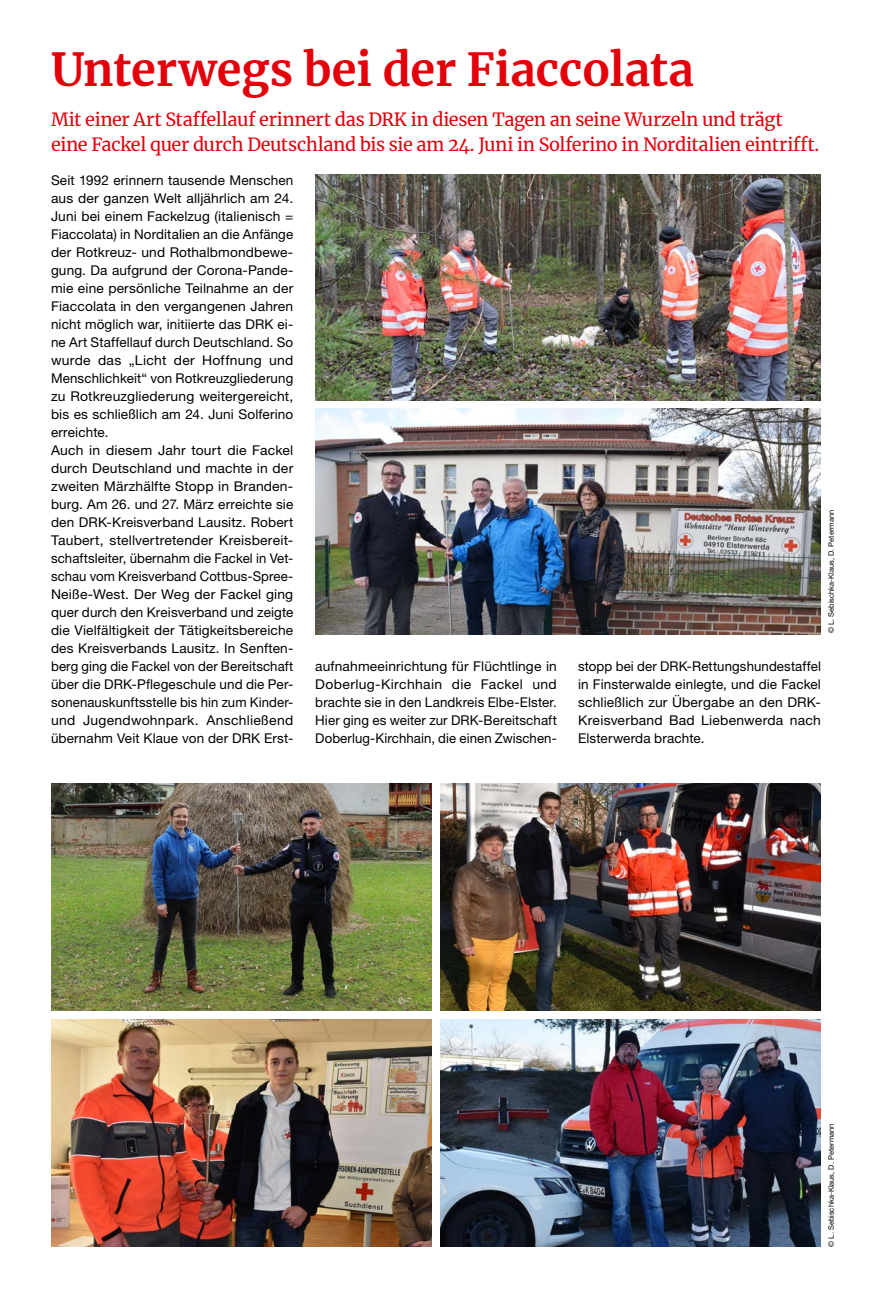
<style>
.page{position:relative;width:872px;height:1297px;background:#fff}
.page>*{position:absolute;margin:0;border:0;box-sizing:border-box;transform-origin:0 0}
.MGB_Headline{font:700 45px "Merriweather";letter-spacing:-.005em;color:#e3000b}
.MGB_Subline{font:18px/25.5px "Merriweather";letter-spacing:-.015em;color:#e3000b}
.MGB_Copy{font:13.5px/18px "Helvetica Neue LT Pro";letter-spacing:.01em;color:#000;text-align:justify}
.MGB_Fotocredits{font:7.5px "Helvetica Neue LT Pro";color:#000}
</style>
<div class="page">
<img style="left:315px;top:175px;width:506px;height:225px">
<img style="left:315px;top:409px;width:506px;height:225px">
<img style="left:440px;top:783px;width:381px;height:228px">
<img style="left:51px;top:1019px;width:381px;height:228px">
<img style="left:51px;top:783px;width:381px;height:228px">
<img style="left:440px;top:1019px;width:381px;height:228px">
<p class="MGB_Headline" style="left:51px;top:39px;width:644px">Unterwegs bei der Fiaccolata</p>
<p class="MGB_Subline" style="left:51px;top:106px;width:769px">Mit einer Art Staffellauf erinnert das DRK in diesen Tagen an seine Wurzeln und trägt eine Fackel quer durch Deutschland bis sie am 24. Juni in Solferino in Norditalien eintrifft.</p>
<p class="MGB_Copy" style="left:51px;top:170px;width:244px">Seit 1992 erinnern tausende Menschen aus der ganzen Welt alljährlich am 24.<br>Juni bei einem Fackelzug (italienisch = Fiaccolata) in Norditalien an die Anfänge der Rotkreuz- und Rothalbmondbewe&shy;gung. Da aufgrund der Corona-Pande&shy;mie eine persönliche Teilnahme an der Fiaccolata in den vergangenen Jahren nicht möglich war, initiierte das DRK ei&shy;ne Art Staffellauf durch Deutschland. So wurde das „Licht der Hoffnung und Menschlichkeit“ von Rotkreuzgliederung zu Rotkreuzgliederung weitergereicht, bis es schließlich am 24. Juni Solferino erreichte.</p>
<p class="MGB_Copy" style="left:51px;top:440px;width:244px">Auch in diesem Jahr tourt die Fackel durch Deutschland und machte in der zweiten Märzhälfte Stopp in Branden&shy;burg. Am 26. und 27. März erreichte sie den DRK-Kreisverband Lausitz. Robert Taubert, stellvertretender Kreisbereit&shy;schaftsleiter, übernahm die Fackel in Vet&shy;schau vom Kreisverband Cottbus-Spree-Neiße-West. Der Weg der Fackel ging quer durch den Kreisverband und zeigte die Vielfältigkeit der Tätigkeitsbereiche des Kreisverbands Lausitz. In Senften&shy;berg ging die Fackel von der Bereitschaft über die DRK-Pflegeschule und die Per&shy;sonenauskunftsstelle bis hin zum Kinder&shy;und Jugendwohnpark. Anschließend übernahm Veit Klaue von der DRK Erst-</p>
<p class="MGB_Copy" style="left:315px;top:656px;width:243px">aufnahmeeinrichtung für Flüchtlinge in Doberlug-Kirchhain die Fackel und brachte sie in den Landkreis Elbe-Elster.<br>Hier ging es weiter zur DRK-Bereitschaft Doberlug-Kirchhain, die einen Zwischen-</p>
<p class="MGB_Copy" style="left:578px;top:656px;width:244px">stopp bei der DRK-Rettungshundestaffel in Finsterwalde einlegte, und die Fackel schließlich zur Übergabe an den DRK-Kreisverband Bad Liebenwerda nach Elsterwerda brachte.</p>
<p class="MGB_Fotocredits" style="left:826px;top:633px;width:124px;rotate:-90deg">© L. Sebischka-Klaus, D. Petermann</p>
<p class="MGB_Fotocredits" style="left:826px;top:1247px;width:124px;rotate:-90deg">© L. Sebischka-Klaus, D. Petermann</p>
</div>
